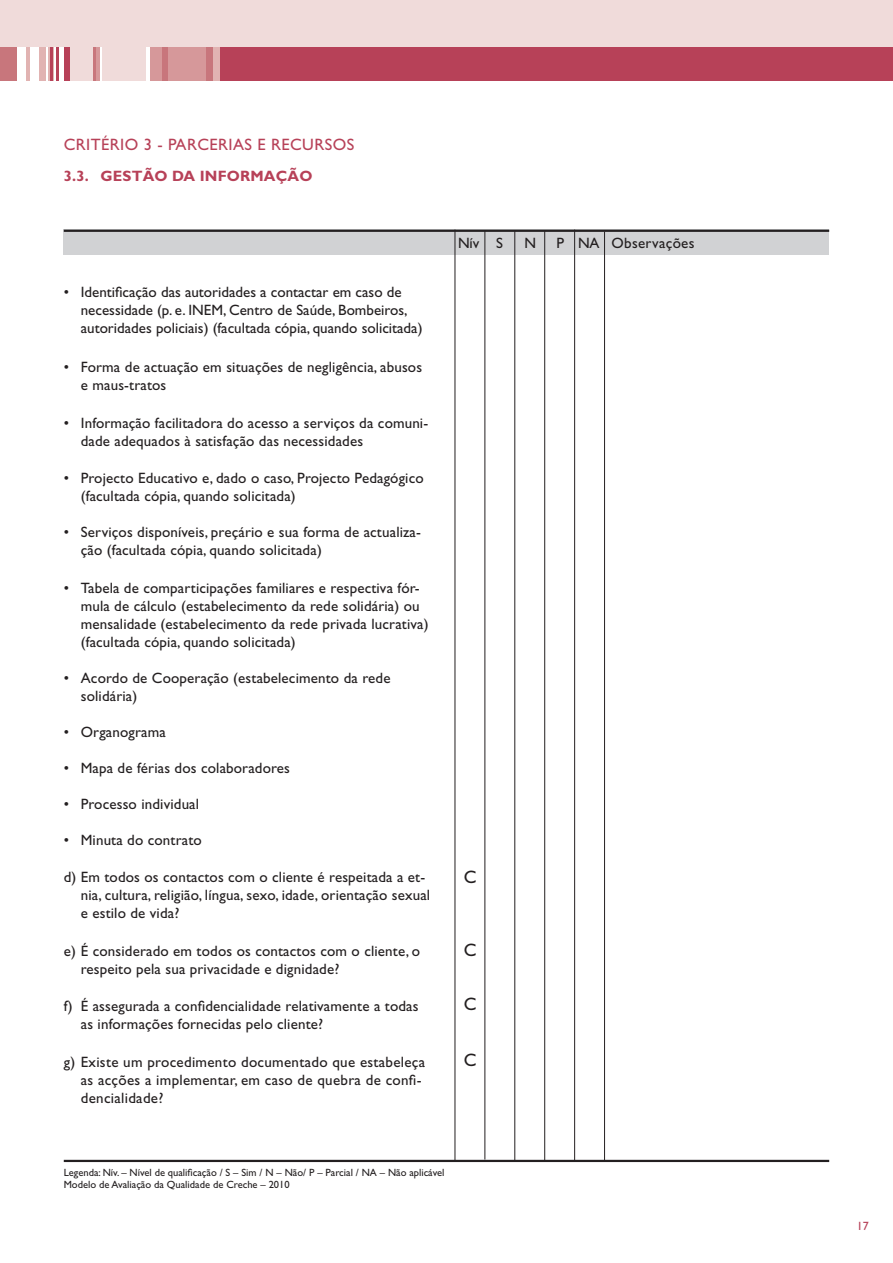
<style>
.page{position:relative;width:893px;height:1263px;background:#fff}
.page>*{position:absolute;margin:0;border:0;box-sizing:border-box;transform-origin:0 0}
.t1{font:18px "Gill Sans";color:#231f20}
.t2{font:16.5px "Gill Sans";letter-spacing:.025em;color:#b74158}
.t3{font:15px/18px "Gill Sans";letter-spacing:.01em;color:#231f20}
.t4{font:700 15px "Gill Sans";letter-spacing:.01em;color:#b74158}
.t5{font:12px "Gill Sans";color:#b74158}
.t6{font:10.5px/12.6px "Gill Sans";color:#231f20}
</style>
<div class="page">
<div style="left:220px;top:47px;width:673px;height:34px;background:#b74158"></div>
<div style="left:0;top:47px;width:17px;height:34px;background:#c8767c"></div>
<div style="left:69px;top:47px;width:24px;height:34px;background:#f0dbda"></div>
<div style="left:103px;top:47px;width:43px;height:34px;background:#f0dbda"></div>
<hr style="left:27px;top:47px;width:3px;height:34px;background:#e1b3b2">
<div style="left:39px;top:47px;width:7px;height:34px;background:#e1b3b2"></div>
<div style="left:48px;top:47px;width:5px;height:34px;background:#e1b3b2"></div>
<hr style="left:50px;top:47px;width:2px;height:34px;background:#b74158">
<hr style="left:56px;top:47px;width:3px;height:34px;background:#b74158">
<div style="left:64px;top:47px;width:5px;height:34px;background:#b74158"></div>
<hr style="left:93px;top:47px;width:3px;height:34px;background:#c8767c">
<hr style="left:96px;top:47px;width:4px;height:34px;background:#d6989a">
<div style="left:150px;top:47px;width:63px;height:34px;background:#d6989a"></div>
<div style="left:162px;top:47px;width:6px;height:34px;background:#c8767c"></div>
<div style="left:206px;top:47px;width:7px;height:34px;background:#c8767c"></div>
<div style="left:213px;top:47px;width:7px;height:34px;background:#e1b3b2"></div>
<div style="left:0;top:0;width:893px;height:47px;background:#f0dbda"></div>
<div style="left:64px;top:230px;width:765px;height:25px;background:#d1d2d4"></div>
<hr style="left:455px;top:230px;width:1px;height:931px;background:#231f20">
<hr style="left:484px;top:231px;width:1px;height:928px;background:#231f20">
<hr style="left:514px;top:231px;width:1px;height:930px;background:#231f20">
<hr style="left:544px;top:231px;width:1px;height:931px;background:#231f20">
<hr style="left:574px;top:230px;width:1px;height:932px;background:#231f20">
<hr style="left:604px;top:231px;width:1px;height:930px;background:#231f20">
<hr style="left:64px;top:230px;width:765px;height:2px;background:#231f20">
<hr style="left:64px;top:1160px;width:765px;height:2px;background:#231f20">
<p class="t2" style="left:64px;top:135px;width:292px">CRITÉRIO 3 - PARCERIAS E RECURSOS</p>
<p class="t4" style="left:64px;top:167px;width:250px">3.3. GESTÃO DA INFORMAÇÃO</p>
<p class="t3" style="left:81px;top:283px;width:343px;text-indent:-17px">• Identificação das autoridades a contactar em caso de necessidade (p. e. INEM, Centro de Saúde, Bombeiros, autoridades policiais) (facultada cópia, quando solicitada)</p>
<p class="t3" style="left:81px;top:358px;width:343px;text-indent:-17px">• Forma de actuação em situações de negligência, abusos e maus-tratos</p>
<p class="t3" style="left:81px;top:414px;width:349px;text-indent:-17px">• Informação facilitadora do acesso a serviços da comuni&shy;dade adequados à satisfação das necessidades</p>
<p class="t3" style="left:81px;top:469px;width:344px;text-indent:-17px">• Projecto Educativo e, dado o caso, Projecto Pedagógico (facultada cópia, quando solicitada)</p>
<p class="t3" style="left:81px;top:523px;width:342px;text-indent:-17px">• Serviços disponíveis, preçário e sua forma de actualiza&shy;ção (facultada cópia, quando solicitada)</p>
<p class="t3" style="left:81px;top:579px;width:349px;text-indent:-17px">• Tabela de comparticipações familiares e respectiva fór&shy;mula de cálculo (estabelecimento da rede solidária) ou mensalidade (estabelecimento da rede privada lucrativa) (facultada cópia, quando solicitada)</p>
<p class="t3" style="left:81px;top:669px;width:311px;text-indent:-17px">• Acordo de Cooperação (estabelecimento da rede solidária)</p>
<p class="t3" style="left:64px;top:723px;width:104px">• Organograma</p>
<p class="t3" style="left:64px;top:759px;width:228px">• Mapa de férias dos colaboradores</p>
<p class="t3" style="left:64px;top:795px;width:137px">• Processo individual</p>
<p class="t3" style="left:64px;top:831px;width:140px">• Minuta do contrato</p>
<p class="t3" style="left:81px;top:868px;width:351px;text-indent:-17px">d) Em todos os contactos com o cliente é respeitada a et&shy;nia, cultura, religião, língua, sexo, idade, orientação sexual e estilo de vida?</p>
<p class="t3" style="left:81px;top:942px;width:341px;text-indent:-17px">e) É considerado em todos os contactos com o cliente, o respeito pela sua privacidade e dignidade?</p>
<p class="t3" style="left:81px;top:997px;width:339px;text-indent:-17px">f) É assegurada a confidencialidade relativamente a todas as informações fornecidas pelo cliente?</p>
<p class="t3" style="left:81px;top:1053px;width:346px;text-indent:-17px">g) Existe um procedimento documentado que estabeleça as acções a implementar, em caso de quebra de confi&shy;dencialidade?</p>
<p class="t3" style="left:458px;top:234px;width:47px">Nív S</p>
<p class="t3" style="left:524px;top:234px;width:13px">N</p>
<p class="t3" style="left:556px;top:234px;width:140px">P NA Observações</p>
<p class="t1" style="left:464px;top:866px;width:14px">C</p>
<p class="t1" style="left:464px;top:939px;width:14px">C</p>
<p class="t1" style="left:464px;top:993px;width:14px">C</p>
<p class="t1" style="left:464px;top:1050px;width:14px">C</p>
<p class="t6" style="left:64px;top:1166px;width:382px">Legenda: Nív. – Nível de qualificação / S – Sim / N – Não/ P – Parcial / NA – Não aplicável<br>Modelo de Avaliação da Qualidade de Creche – 2010</p>
<p class="t5" style="left:857px;top:1219px;width:13px">17</p>
</div>
